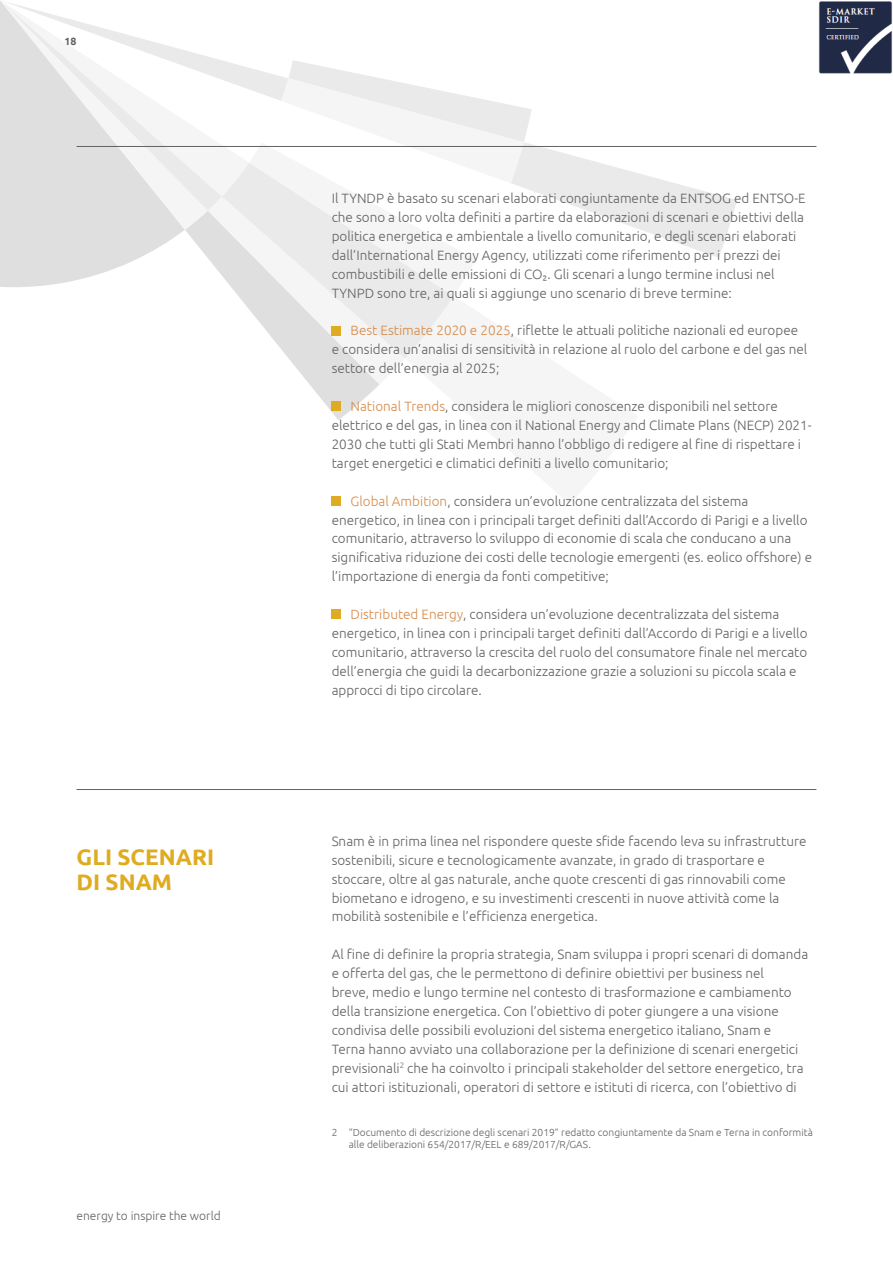
<style>
.page{position:relative;width:893px;height:1263px;background:#fff}
.page>*{position:absolute;margin:0;border:0;box-sizing:border-box;transform-origin:0 0}
.t1{font:700 22.5px/25.5px "Ubuntu";color:#dfac21}
.t2{font:300 13.5px/18.9px "Ubuntu";color:#636363}
.t3{font:300 12px "Ubuntu";color:#636363}
.t4{font:700 10.5px "Ubuntu";color:#636363}
.t5{font:300 10.2px/12px "Ubuntu";color:#636363}
.s1{color:#d68c4d}
</style>
<div class="page">
<svg style="left:0;top:0;width:737px;height:420px"></svg>
<div style="left:332px;top:326px;width:9px;height:9px;background:#dfac21"></div>
<div style="left:332px;top:401px;width:9px;height:10px;background:#dfac21"></div>
<div style="left:332px;top:496px;width:9px;height:10px;background:#dfac21"></div>
<div style="left:332px;top:609px;width:9px;height:10px;background:#dfac21"></div>
<hr style="left:77px;top:789px;width:739px;height:1px;background:#636363">
<hr style="left:77px;top:146px;width:739px;height:1px;background:#636363">
<img style="left:819px;top:1px;width:73px;height:73px">
<p class="t4" style="left:65px;top:35px;width:13px">18</p>
<h1 class="t1" style="left:77px;top:844px;width:139px">GLI SCENARI<br>DI SNAM</h1>
<p class="t3" style="left:77px;top:1209px;width:146px">energy to inspire the world</p>
<p class="t2" style="left:332px;top:189px;width:475px">Il TYNDP è basato su scenari elaborati congiuntamente da ENTSOG ed ENTSO-E che sono a loro volta definiti a partire da elaborazioni di scenari e obiettivi della politica energetica e ambientale a livello comunitario, e degli scenari elaborati dall’International Energy Agency, utilizzati come riferimento per i prezzi dei combustibili e delle emissioni di CO2. Gli scenari a lungo termine inclusi nel TYNPD sono tre, ai quali si aggiunge uno scenario di breve termine:</p>
<p class="t2" style="left:332px;top:321px;width:477px;text-indent:19px"><span class="s1">Best Estimate 2020 e 2025</span>, riflette le attuali politiche nazionali ed europee e considera un’analisi di sensitività in relazione al ruolo del carbone e del gas nel settore dell’energia al 2025;</p>
<p class="t2" style="left:332px;top:396px;width:481px;text-indent:19px"><span class="s1">National Trends</span>, considera le migliori conoscenze disponibili nel settore elettrico e del gas, in linea con il National Energy and Climate Plans (NECP) 2021- 2030 che tutti gli Stati Membri hanno l’obbligo di redigere al fine di rispettare i target energetici e climatici definiti a livello comunitario;</p>
<p class="t2" style="left:332px;top:491px;width:482px;text-indent:19px"><span class="s1">Global Ambition</span>, considera un’evoluzione centralizzata del sistema energetico, in linea con i principali target definiti dall’Accordo di Parigi e a livello comunitario, attraverso lo sviluppo di economie di scala che conducano a una significativa riduzione dei costi delle tecnologie emergenti (es. eolico offshore) e l’importazione di energia da fonti competitive;</p>
<p class="t2" style="left:332px;top:604px;width:477px;text-indent:19px"><span class="s1">Distributed Energy</span>, considera un’evoluzione decentralizzata del sistema energetico, in linea con i principali target definiti dall’Accordo di Parigi e a livello comunitario, attraverso la crescita del ruolo del consumatore finale nel mercato dell’energia che guidi la decarbonizzazione grazie a soluzioni su piccola scala e approcci di tipo circolare.</p>
<p class="t2" style="left:332px;top:831px;width:476px">Snam è in prima linea nel rispondere queste sfide facendo leva su infrastrutture sostenibili, sicure e tecnologicamente avanzate, in grado di trasportare e stoccare, oltre al gas naturale, anche quote crescenti di gas rinnovabili come biometano e idrogeno, e su investimenti crescenti in nuove attività come la mobilità sostenibile e l’efficienza energetica.</p>
<p class="t2" style="left:332px;top:945px;width:478px">Al fine di definire la propria strategia, Snam sviluppa i propri scenari di domanda e offerta del gas, che le permettono di definire obiettivi per business nel<br>breve, medio e lungo termine nel contesto di trasformazione e cambiamento della transizione energetica. Con l’obiettivo di poter giungere a una visione condivisa delle possibili evoluzioni del sistema energetico italiano, Snam e Terna hanno avviato una collaborazione per la definizione di scenari energetici previsionali<sup>2</sup> che ha coinvolto i principali stakeholder del settore energetico, tra cui attori istituzionali, operatori di settore e istituti di ricerca, con l’obiettivo di</p>
<p class="t5" style="left:349px;top:1126px;width:466px;text-indent:-17px">2 “Documento di descrizione degli scenari 2019” redatto congiuntamente da Snam e Terna in conformità alle deliberazioni 654/2017/R/EEL e 689/2017/R/GAS.</p>
</div>
